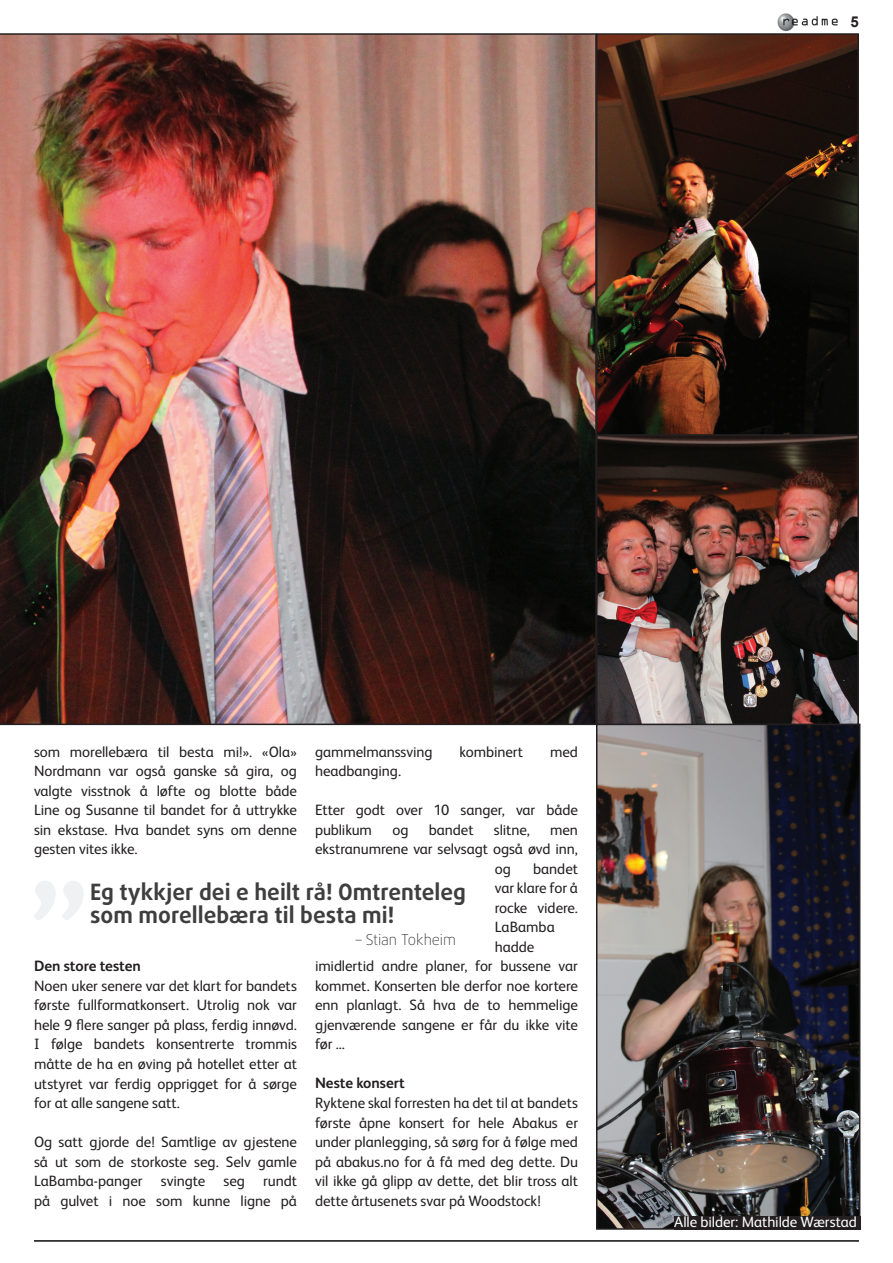
<style>
.page{position:relative;width:893px;height:1263px;background:#fff}
.page>*{position:absolute;margin:0;border:0;box-sizing:border-box;transform-origin:0 0}
.t1{font:700 22.5px/22.5px "Daxline Pro";color:#3e3e3f}
.t2{font:15px/19.5px "FS Albert";letter-spacing:-.005em;color:#231f20;text-align:justify}
.t3{font:700 15px "FS Albert";color:#231f20}
.t4{font:15px "FS Albert";letter-spacing:-.005em;color:#fff}
.t5{font:100 15px "Daxline Pro";letter-spacing:-.005em;color:#231f20}
.t6{font:700 15px "Arial";color:#231f20}
</style>
<div class="page">
<img style="left:777px;top:13px;width:61px;height:19px">
<hr style="left:34px;top:1240px;width:825px;height:2px;background:#231f20">
<img style="left:599px;top:36px;width:257px;height:686px">
<img style="left:0;top:33px;width:596px;height:692px">
<img style="left:599px;top:727px;width:258px;height:500px">
<div style="left:596px;top:724px;width:264px;height:506px;border:2px solid #231f20"></div>
<div style="left:596px;top:33px;width:263px;height:403px;border:2px solid #231f20"></div>
<div style="left:596px;top:434px;width:263px;height:291px;border:2px solid #231f20"></div>
<div style="left:674px;top:1216px;width:186px;height:14px;background:#231f20"></div>
<p class="t6" style="left:851px;top:12px;width:10px">5</p>
<p class="t2" style="left:315px;top:741px;width:119px">gammelmanssving</p>
<p class="t2" style="left:460px;top:741px;width:65px">kombinert</p>
<p class="t2" style="left:550px;top:741px;width:29px">med</p>
<p class="t2" style="left:315px;top:760px;width:88px">headbanging.</p>
<p class="t2" style="left:315px;top:799px;width:264px">Etter godt over 10 sanger, var både publikum</p>
<p class="t2" style="left:34px;top:741px;width:264px">som morellebæra til besta mi!». «Ola» Nordmann var også ganske så gira, og valgte visstnok å løfte og blotte både Line og Susanne til bandet for å uttrykke sin ekstase. Hva bandet syns om denne gesten vites ikke.</p>
<p class="t2" style="left:392px;top:819px;width:18px">og</p>
<p class="t2" style="left:429px;top:819px;width:46px">bandet</p>
<p class="t2" style="left:494px;top:819px;width:37px">slitne,</p>
<p class="t2" style="left:550px;top:819px;width:29px">men</p>
<p class="t2" style="left:315px;top:839px;width:264px">ekstranumrene var selvsagt også øvd inn,</p>
<p class="t2" style="left:495px;top:858px;width:18px">og</p>
<p class="t2" style="left:533px;top:858px;width:46px">bandet</p>
<p class="t2" style="left:495px;top:878px;width:85px">var klare for å</p>
<p class="t2" style="left:495px;top:897px;width:85px">rocke videre.</p>
<p class="t2" style="left:495px;top:917px;width:61px">LaBamba</p>
<p class="t2" style="left:495px;top:936px;width:41px">hadde</p>
<p class="t2" style="left:315px;top:956px;width:264px">imidlertid andre planer, for bussene var</p>
<p class="t2" style="left:315px;top:975px;width:264px">kommet. Konserten ble derfor noe kortere</p>
<p class="t2" style="left:315px;top:995px;width:264px">enn planlagt. Så hva de to hemmelige</p>
<p class="t2" style="left:315px;top:1014px;width:264px">gjenværende sangene er får du ikke vite</p>
<p class="t2" style="left:315px;top:1034px;width:32px">før ...</p>
<p class="t3" style="left:315px;top:1073px;width:91px">Neste konsert</p>
<p class="t2" style="left:315px;top:1092px;width:265px">Ryktene skal forresten ha det til at bandets første åpne konsert for hele Abakus er under planlegging, så sørg for å følge med på abakus.no for å få med deg dette. Du vil ikke gå glipp av dette, det blir tross alt dette årtusenets svar på Woodstock!</p>
<h1 class="t1" style="left:90px;top:881px;width:377px">Eg tykkjer dei e heilt rå! Omtrenteleg som morellebæra til besta mi!</h1>
<p class="t5" style="left:356px;top:929px;width:102px">– Stian Tokheim</p>
<p class="t3" style="left:34px;top:956px;width:108px">Den store testen</p>
<p class="t2" style="left:34px;top:975px;width:264px">Noen uker senere var det klart for bandets første fullformatkonsert. Utrolig nok var hele 9 flere sanger på plass, ferdig innøvd.<br>I følge bandets konsentrerte trommis måtte de ha en øving på hotellet etter at utstyret var ferdig opprigget for å sørge for at alle sangene satt.</p>
<p class="t2" style="left:34px;top:1131px;width:265px">Og satt gjorde de! Samtlige av gjestene så ut som de storkoste seg. Selv gamle LaBamba-panger svingte seg rundt på gulvet i noe som kunne ligne på</p>
<p class="t4" style="left:674px;top:1212px;width:184px">Alle bilder: Mathilde Wærstad</p>
</div>
